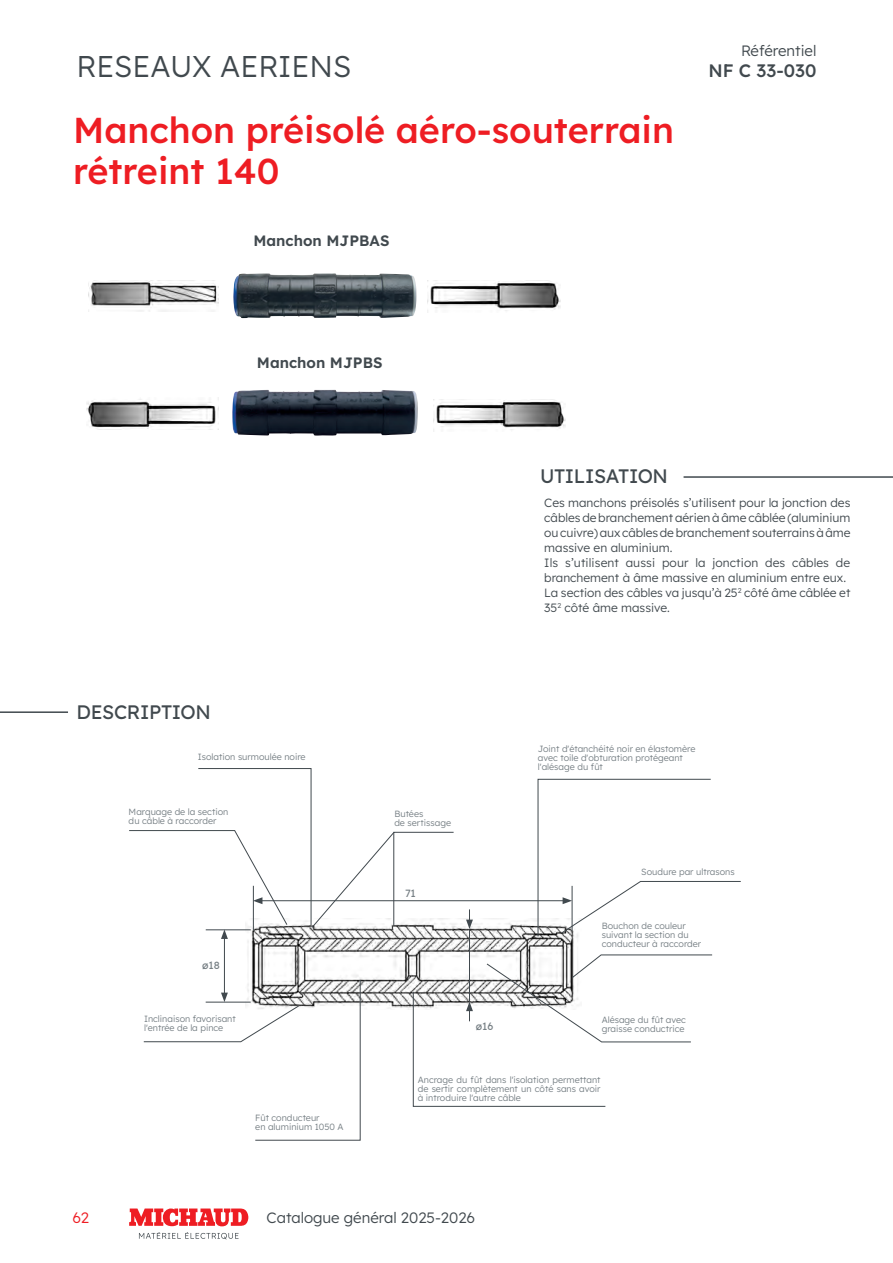
<style>
.page{position:relative;width:893px;height:1263px;background:#fff}
.page>*{position:absolute;margin:0;border:0;box-sizing:border-box;transform-origin:0 0}
.t1{font:500 36px/40.5px "Lexend";color:#ee1d23}
.t2{font:300 30px "Lexend";color:#41494e}
.t3{font:19.5px "Lexend";letter-spacing:-.02em;color:#41494e}
.t4{font:500 18px "Lexend";color:#41494e}
.t5{font:300 15px "Lexend";color:#41494e}
.t6{font:600 15px "Lexend";color:#41494e}
.t7{font:300 15px "Lexend";color:#ee1d23}
.t8{font:300 12px/15px "Lexend";color:#41494e}
.t9{font:10.5px "Lexend";color:#767f84}
.t10{font:300 9px/9px "Lexend";color:#767f84}
</style>
<div class="page">
<svg style="left:129px;top:1208px;width:119px;height:18px"></svg>
<svg style="left:139px;top:1232px;width:100px;height:7px"></svg>
<img style="left:233px;top:273px;width:101px;height:45px">
<img style="left:89px;top:281px;width:129px;height:30px">
<img style="left:86px;top:399px;width:132px;height:30px">
<img style="left:433px;top:400px;width:132px;height:32px">
<img style="left:428px;top:281px;width:132px;height:30px">
<img style="left:232px;top:390px;width:186px;height:46px">
<img style="left:247px;top:918px;width:331px;height:91px">
<hr style="left:260px;top:900px;width:305px;height:1px;background:#41494e">
<svg style="left:537px;top:778px;width:204px;height:159px"></svg>
<hr style="left:224px;top:936px;width:1px;height:59px;background:#41494e">
<svg style="left:143px;top:979px;width:218px;height:162px"></svg>
<svg style="left:129px;top:768px;width:325px;height:171px"></svg>
<svg style="left:466px;top:909px;width:7px;height:20px"></svg>
<svg style="left:413px;top:954px;width:300px;height:153px"></svg>
<hr style="left:469px;top:930px;width:1px;height:72px;background:#41494e">
<hr style="left:684px;top:476px;width:209px;height:2px;background:#41494e">
<hr style="left:0;top:711px;width:68px;height:2px;background:#41494e">
<h2 class="t2" style="left:77px;top:44px;width:276px">RESEAUX AERIENS</h2>
<h1 class="t1" style="left:73px;top:108px;width:602px">Manchon préisolé aéro-souterrain rétreint 140</h1>
<h3 class="t6" style="left:253px;top:229px;width:138px">Manchon MJPBAS</h3>
<h3 class="t5" style="left:741px;top:39px;width:77px">Référentiel</h3>
<h3 class="t4" style="left:708px;top:57px;width:110px">NF C 33-030</h3>
<h3 class="t6" style="left:257px;top:351px;width:127px">Manchon MJPBS</h3>
<h3 class="t3" style="left:540px;top:462px;width:129px">UTILISATION</h3>
<h3 class="t3" style="left:77px;top:698px;width:136px">DESCRIPTION</h3>
<p class="t8" style="left:544px;top:495px;width:308px">Ces manchons préisolés s’utilisent pour la jonction des câbles de branchement aérien à âme câblée (aluminium ou cuivre) aux câbles de branchement souterrains à âme massive en aluminium.<br>Ils s’utilisent aussi pour la jonction des câbles de branchement à âme massive en aluminium entre eux.<br>La section des câbles va jusqu’à 25<sup>2</sup> côté âme câblée et 35<sup>2</sup> côté âme massive.</p>
<p class="t10" style="left:198px;top:752px;width:109px">Isolation surmoulée noire</p>
<p class="t10" style="left:538px;top:744px;width:159px">Joint d'étanchéité noir en élastomère avec toile d'obturation protégeant l'alésage du fût</p>
<p class="t10" style="left:129px;top:806px;width:101px">Marquage de la section du câble à raccorder</p>
<p class="t9" style="left:202px;top:957px;width:19px">ø18</p>
<p class="t10" style="left:144px;top:1014px;width:93px">Inclinaison favorisant l'entrée de la pince</p>
<p class="t10" style="left:255px;top:1113px;width:90px">Fût conducteur<br>en aluminium 1050 A</p>
<p class="t10" style="left:394px;top:809px;width:58px">Butées<br>de sertissage</p>
<p class="t9" style="left:405px;top:886px;width:12px">71</p>
<p class="t9" style="left:476px;top:1019px;width:19px">ø16</p>
<p class="t10" style="left:641px;top:867px;width:95px">Soudure par ultrasons</p>
<p class="t10" style="left:602px;top:920px;width:101px">Bouchon de couleur suivant la section du conducteur à raccorder</p>
<p class="t10" style="left:602px;top:1015px;width:86px">Alésage du fût avec graisse conductrice</p>
<p class="t10" style="left:418px;top:1075px;width:184px;text-align:justify">Ancrage du fût dans l'isolation permettant de sertir complètement un côté sans avoir à introduire l'autre câble</p>
<h3 class="t7" style="left:72px;top:1206px;width:18px">62</h3>
<h3 class="t5" style="left:267px;top:1206px;width:210px">Catalogue général 2025-2026</h3>
</div>
